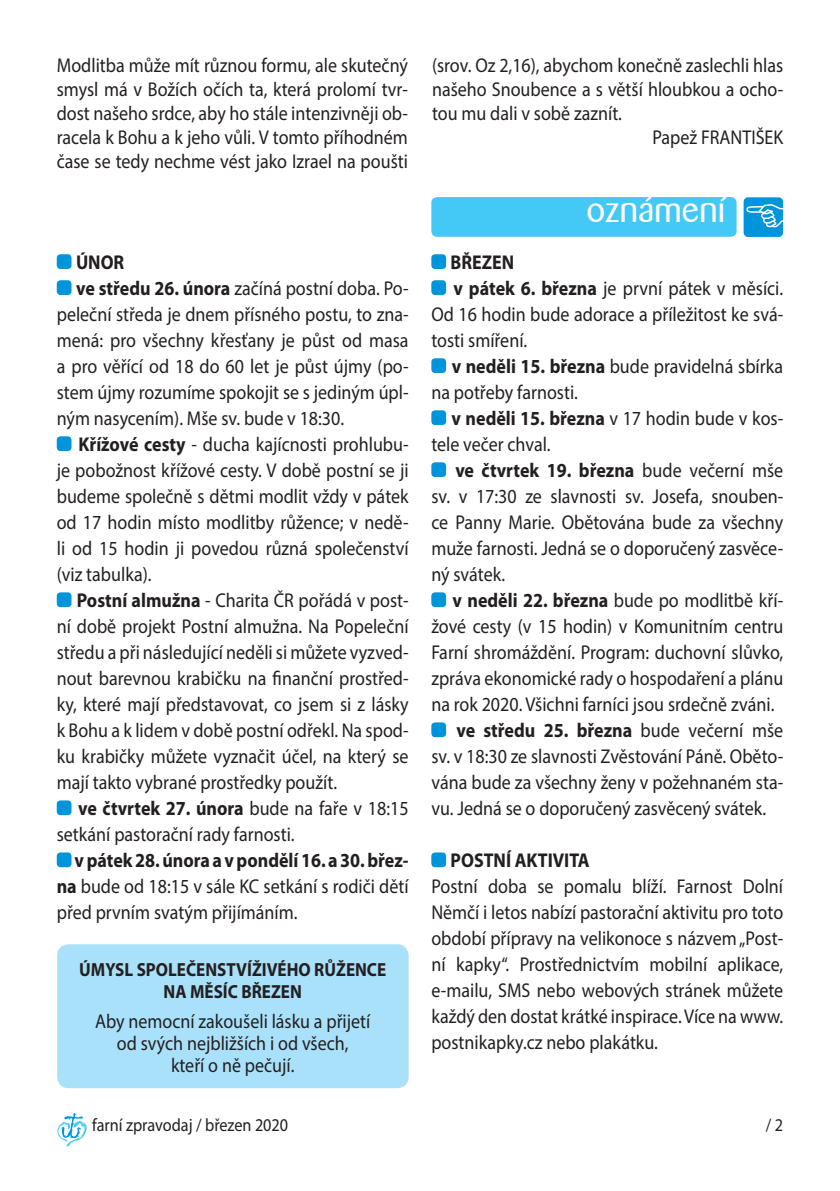
<style>
.page{position:relative;width:840px;height:1191px;background:#fff}
.page>*{position:absolute;margin:0;border:0;box-sizing:border-box;transform-origin:0 0}
.t1{font:36px "Barmeno";color:#fff}
.t2{font:20px/26px "Myriad Pro";color:#231f20;text-align:justify;scale:.9 1}
.t3{font:700 20px "Myriad Pro";color:#231f20;scale:.9 1}
.t4{font:700 19px/22.8px "Myriad Pro";color:#231f20;text-align:center;scale:.9 1}
.t5{font:18px "Myriad Pro";color:#231f20;scale:.9 1}
.s1{font-weight:700}
.s2{font-weight:400}
</style>
<div class="page">
<div style="left:431px;top:254px;width:15px;height:15px;background:#0095da;border-radius:4px"></div>
<div style="left:431px;top:280px;width:15px;height:15px;background:#0095da;border-radius:4px"></div>
<div style="left:431px;top:358px;width:15px;height:15px;background:#0095da;border-radius:4px"></div>
<div style="left:431px;top:410px;width:15px;height:15px;background:#0095da;border-radius:4px"></div>
<div style="left:431px;top:462px;width:15px;height:15px;background:#0095da;border-radius:4px"></div>
<div style="left:431px;top:592px;width:15px;height:15px;background:#0095da;border-radius:4px"></div>
<div style="left:431px;top:722px;width:15px;height:15px;background:#0095da;border-radius:4px"></div>
<div style="left:431px;top:852px;width:15px;height:15px;background:#0095da;border-radius:4px"></div>
<div style="left:57px;top:254px;width:14px;height:15px;background:#0095da;border-radius:4px"></div>
<div style="left:57px;top:280px;width:14px;height:15px;background:#0095da;border-radius:4px"></div>
<div style="left:57px;top:436px;width:14px;height:15px;background:#0095da;border-radius:4px"></div>
<div style="left:57px;top:592px;width:14px;height:15px;background:#0095da;border-radius:4px"></div>
<div style="left:57px;top:800px;width:14px;height:15px;background:#0095da;border-radius:4px"></div>
<div style="left:57px;top:852px;width:14px;height:15px;background:#0095da;border-radius:4px"></div>
<svg style="left:57px;top:1113px;width:30px;height:33px"></svg>
<div style="left:431px;top:197px;width:305px;height:40px;background:#44c8f5;border-radius:6px"></div>
<div style="left:743px;top:197px;width:39px;height:40px;background:#0095da;border-radius:4px"></div>
<svg style="left:746px;top:204px;width:36px;height:23px"></svg>
<div style="left:57px;top:944px;width:351px;height:144px;background:#aae1fa;border-radius:11px"></div>
<p class="t2" style="left:57px;top:55px;width:391px;line-height:24px">Modlitba může mít různou formu, ale skutečný smysl má v Božích očích ta, která prolomí tvr&shy;dost našeho srdce, aby ho stále intenzivněji ob&shy;racela k Bohu a k jeho vůli. V tomto příhodném čase se tedy nechme vést jako Izrael na poušti</p>
<p class="t2" style="left:432px;top:54px;width:391px">(srov. Oz 2,16), abychom konečně zaslechli hlas</p>
<p class="t2" style="left:432px;top:78px;width:391px">našeho Snoubence a s větší hloubkou a ocho-</p>
<p class="t2" style="left:432px;top:102px;width:212px">tou mu dali v sobě zaznít.</p>
<p class="t2" style="left:652px;top:126px;width:147px">Papež FRANTIŠEK</p>
<p class="t3" style="left:76px;top:255px;width:55px">ÚNOR</p>
<p class="t2" style="left:76px;top:277px;width:371px"><span class="s1">ve středu 26. února</span> začíná postní doba. Po-</p>
<p class="t2" style="left:57px;top:303px;width:392px">peleční středa je dnem přísného postu, to zna-</p>
<p class="t2" style="left:57px;top:329px;width:392px">mená: pro všechny křesťany je půst od masa</p>
<p class="t2" style="left:57px;top:355px;width:392px">a pro věřící od 18 do 60 let je půst újmy (po-</p>
<p class="t2" style="left:57px;top:381px;width:392px">stem újmy rozumíme spokojit se s jediným úpl-</p>
<p class="t2" style="left:57px;top:407px;width:320px">ným nasycením). Mše sv. bude v 18:30.</p>
<p class="t2" style="left:78px;top:433px;width:368px"><span class="s1">Křížové cesty</span> - ducha kajícnosti prohlubu-</p>
<p class="t2" style="left:57px;top:459px;width:392px">je pobožnost křížové cesty. V době postní se ji</p>
<p class="t2" style="left:57px;top:485px;width:392px">budeme společně s dětmi modlit vždy v pátek</p>
<p class="t2" style="left:57px;top:511px;width:392px">od 17 hodin místo modlitby růžence; v nedě-</p>
<p class="t2" style="left:57px;top:537px;width:392px">li od 15 hodin ji povedou různá společenství</p>
<p class="t2" style="left:57px;top:563px;width:107px">(viz tabulka).</p>
<p class="t2" style="left:77px;top:589px;width:370px"><span class="s1">Postní almužna</span> - Charita ČR pořádá v post-</p>
<p class="t2" style="left:57px;top:615px;width:392px">ní době projekt Postní almužna. Na Popeleční</p>
<p class="t2" style="left:57px;top:641px;width:392px">středu a při následující neděli si můžete vyzved-</p>
<p class="t2" style="left:57px;top:667px;width:392px">nout barevnou krabičku na finanční prostřed-</p>
<p class="t2" style="left:57px;top:693px;width:392px">ky, které mají představovat, co jsem si z lásky</p>
<p class="t2" style="left:57px;top:719px;width:392px">k Bohu a k lidem v době postní odřekl. Na spod-</p>
<p class="t2" style="left:57px;top:745px;width:392px">ku krabičky můžete vyznačit účel, na který se</p>
<p class="t2" style="left:57px;top:771px;width:313px">mají takto vybrané prostředky použít.</p>
<p class="t3" style="left:78px;top:801px;width:368px">ve čtvrtek 27. února <span class="s2">bude na faře v 18:15</span></p>
<p class="t2" style="left:57px;top:823px;width:266px">setkání pastorační rady farnosti.</p>
<p class="t2" style="left:57px;top:849px;width:392px;text-indent:18px"><span class="s1">v pátek 28. února a v pondělí 16. a 30. břez&shy;na</span> bude od 18:15 v sále KC setkání s rodiči dětí před prvním svatým přijímáním.</p>
<p class="t4" style="left:79px;top:959px;width:342px">ÚMYSL SPOLEČENSTVÍŽIVÉHO RŮŽENCE<br>NA MĚSÍC BŘEZEN</p>
<p class="t2" style="left:95px;top:1012px;width:307px;line-height:22px;text-align:center">Aby nemocní zakoušeli lásku a přijetí od svých nejbližších i od všech,<br>kteří o ně pečují.</p>
<h1 class="t1" style="left:586px;top:191px;width:140px">oznámení</h1>
<p class="t3" style="left:450px;top:255px;width:72px">BŘEZEN</p>
<p class="t2" style="left:453px;top:277px;width:368px"><span class="s1">v pátek 6. března</span> je první pátek v měsíci.</p>
<p class="t2" style="left:431px;top:303px;width:392px">Od 16 hodin bude adorace a příležitost ke svá-</p>
<p class="t2" style="left:431px;top:329px;width:108px">tosti smíření.</p>
<p class="t2" style="left:451px;top:355px;width:369px"><span class="s1">v neděli 15. března</span> bude pravidelná sbírka</p>
<p class="t2" style="left:431px;top:381px;width:164px">na potřeby farnosti.</p>
<p class="t2" style="left:451px;top:407px;width:370px"><span class="s1">v neděli 15. března</span> v 17 hodin bude v kos-</p>
<p class="t2" style="left:431px;top:433px;width:134px">tele večer chval.</p>
<p class="t3" style="left:455px;top:463px;width:365px">ve čtvrtek 19. března <span class="s2">bude večerní mše</span></p>
<p class="t2" style="left:431px;top:485px;width:392px">sv. v 17:30 ze slavnosti sv. Josefa, snouben-</p>
<p class="t2" style="left:431px;top:511px;width:392px">ce Panny Marie. Obětována bude za všechny</p>
<p class="t2" style="left:431px;top:537px;width:392px">muže farnosti. Jedná se o doporučený zasvěce-</p>
<p class="t2" style="left:431px;top:563px;width:83px">ný svátek.</p>
<p class="t2" style="left:452px;top:589px;width:368px"><span class="s1">v neděli 22. března</span> bude po modlitbě kří-</p>
<p class="t2" style="left:431px;top:615px;width:392px">žové cesty (v 15 hodin) v Komunitním centru</p>
<p class="t2" style="left:431px;top:641px;width:392px">Farní shromáždění. Program: duchovní slůvko,</p>
<p class="t2" style="left:431px;top:667px;width:392px">zpráva ekonomické rady o hospodaření a plánu</p>
<p class="t2" style="left:431px;top:693px;width:382px">na rok 2020. Všichni farníci jsou srdečně zváni.</p>
<p class="t3" style="left:456px;top:723px;width:364px">ve středu 25. března <span class="s2">bude večerní mše</span></p>
<p class="t2" style="left:431px;top:745px;width:392px">sv. v 18:30 ze slavnosti Zvěstování Páně. Oběto-</p>
<p class="t2" style="left:431px;top:771px;width:392px">vána bude za všechny ženy v požehnaném sta-</p>
<p class="t2" style="left:431px;top:797px;width:373px">vu. Jedná se o doporučený zasvěcený svátek.</p>
<p class="t3" style="left:450px;top:853px;width:156px">POSTNÍ AKTIVITA</p>
<p class="t2" style="left:431px;top:875px;width:392px">Postní doba se pomalu blíží. Farnost Dolní Němčí i letos nabízí pastorační aktivitu pro toto období přípravy na velikonoce s názvem „Post&shy;ní kapky“. Prostřednictvím mobilní aplikace, e -mailu, SMS nebo webových stránek můžete každý den dostat krátké inspirace. Více na www. postnikapky.cz nebo plakátku.</p>
<p class="t5" style="left:92px;top:1118px;width:219px">farní zpravodaj / březen 2020</p>
<p class="t5" style="left:765px;top:1118px;width:21px">/ 2</p>
</div>
